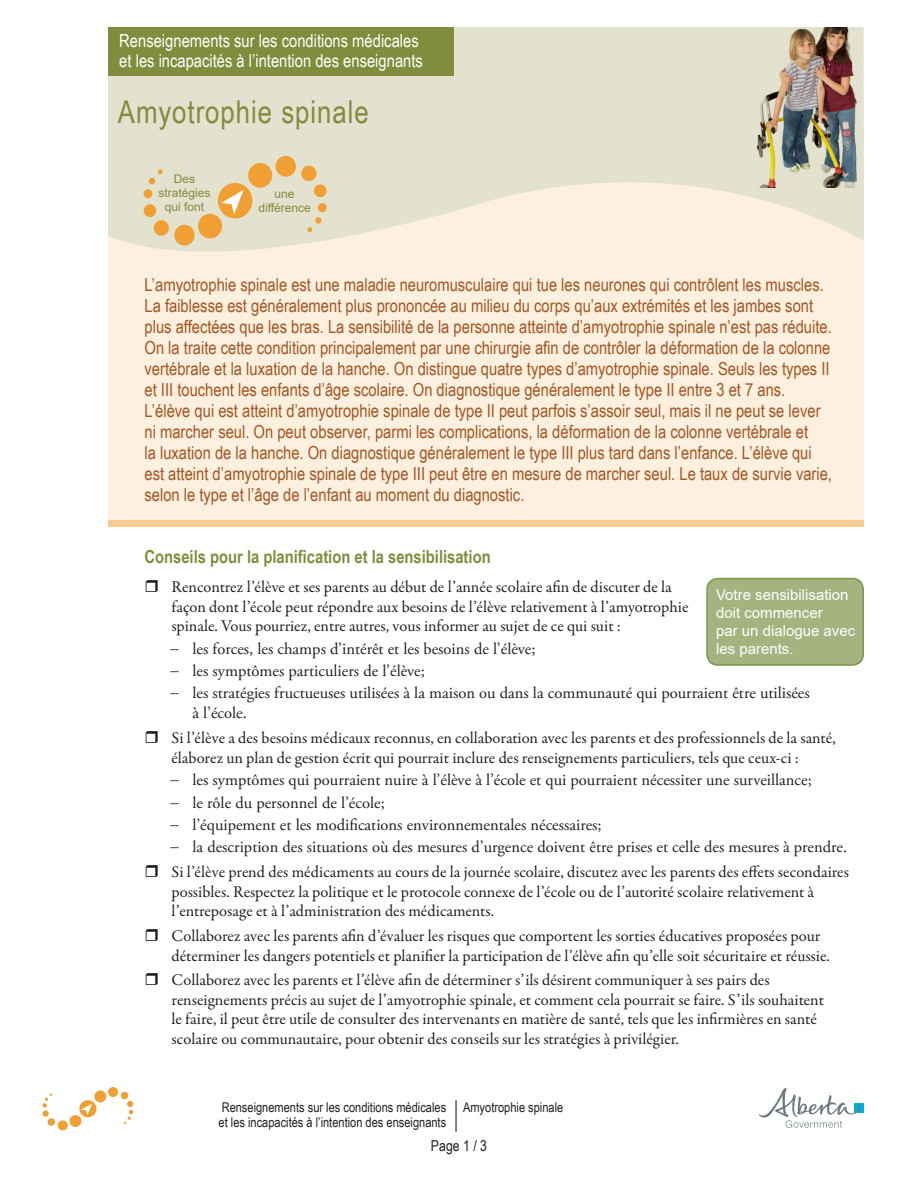
<style>
.page{position:relative;width:918px;height:1188px;background:#fff}
.page>*{position:absolute;margin:0;border:0;box-sizing:border-box;transform-origin:0 0}
.t1{font:31.5px "Arial Narrow";letter-spacing:.03em;color:#828c3d}
.TexteBrunRouge{font:18px/21px "Arial Narrow";color:#a35522}
.t2{font:18px/20.2px "Arial Narrow";color:#fff}
.TitreVertPetit{font:700 18px "Arial Narrow";color:#828c3d}
.t3{font:16.5px/19.5px "Garamond Premr Pro";color:#231f20}
.t4{font:16.5px/19.8px "Adobe Garamond Pro";color:#231f20}
.t5{font:15px/18px "Arial";color:#fff}
.t6{font:15px "Arial Narrow";color:#231f20}
.t7{font:13.5px/15px "Arial Narrow";color:#231f20}
.t8{font:12px/14.4px "Arial";color:#828c3d;text-align:center}
</style>
<div class="page">
<div style="left:854px;top:1103px;width:10px;height:10px;background:#00aedc"></div>
<svg style="left:759px;top:1088px;width:101px;height:40px"></svg>
<div style="left:79px;top:1100px;width:17px;height:17px;background:#f19e33;border-radius:50%"></div>
<div style="left:70px;top:1115px;width:11px;height:12px;background:#f19e33;border-radius:50%"></div>
<div style="left:58px;top:1120px;width:10px;height:10px;background:#f19e33;border-radius:50%"></div>
<div style="left:48px;top:1118px;width:7px;height:8px;background:#f19e33;border-radius:50%"></div>
<div style="left:43px;top:1110px;width:6px;height:7px;background:#f19e33;border-radius:50%"></div>
<svg style="left:42px;top:1094px;width:10px;height:14px"></svg>
<div style="left:94px;top:1090px;width:12px;height:12px;background:#f19e33;border-radius:50%"></div>
<div style="left:108px;top:1087px;width:10px;height:10px;background:#f19e33;border-radius:50%"></div>
<div style="left:121px;top:1092px;width:7px;height:7px;background:#f19e33;border-radius:50%"></div>
<svg style="left:124px;top:1101px;width:9px;height:23px"></svg>
<svg style="left:81px;top:1103px;width:11px;height:12px"></svg>
<div style="left:108px;top:130px;width:756px;height:394px;background:#fdf0df"></div>
<svg style="left:108px;top:27px;width:756px;height:225px;fill:#e2e2cf"></svg>
<img style="left:622px;top:27px;width:242px;height:161px">
<div style="left:108px;top:520px;width:756px;height:7px;background:#f8ca91"></div>
<div style="left:108px;top:27px;width:346px;height:49px;background:#828c3d"></div>
<div style="left:707px;top:579px;width:156px;height:86px;background:#a4b37f;border-radius:11px"></div>
<div style="left:706px;top:578px;width:158px;height:88px;border:2px solid #7e9749;border-radius:11px"></div>
<hr style="left:455px;top:1100px;width:2px;height:32px;background:#231f20">
<div style="left:218px;top:183px;width:34px;height:35px;background:#f19e33;border-radius:50%"></div>
<div style="left:198px;top:214px;width:24px;height:24px;background:#f19e33;border-radius:50%"></div>
<div style="left:174px;top:225px;width:21px;height:21px;background:#f19e33;border-radius:50%"></div>
<div style="left:154px;top:220px;width:15px;height:16px;background:#f19e33;border-radius:50%"></div>
<div style="left:144px;top:204px;width:12px;height:13px;background:#f19e33;border-radius:50%"></div>
<div style="left:144px;top:189px;width:8px;height:9px;background:#f19e33;border-radius:50%"></div>
<svg style="left:149px;top:169px;width:14px;height:15px"></svg>
<div style="left:248px;top:163px;width:24px;height:25px;background:#f19e33;border-radius:50%"></div>
<div style="left:276px;top:156px;width:20px;height:21px;background:#f19e33;border-radius:50%"></div>
<div style="left:301px;top:166px;width:15px;height:15px;background:#f19e33;border-radius:50%"></div>
<div style="left:314px;top:184px;width:13px;height:13px;background:#f19e33;border-radius:50%"></div>
<div style="left:318px;top:203px;width:9px;height:9px;background:#f19e33;border-radius:50%"></div>
<div style="left:315px;top:217px;width:6px;height:7px;background:#f19e33;border-radius:50%"></div>
<svg style="left:307px;top:227px;width:5px;height:5px"></svg>
<svg style="left:221px;top:190px;width:23px;height:24px"></svg>
<p class="t2" style="left:119px;top:30px;width:305px">Renseignements sur les conditions médicales et les incapacités à l’intention des enseignants</p>
<p class="t1" style="left:118px;top:89px;width:253px">Amyotrophie spinale</p>
<p class="t8" style="left:174px;top:171px;width:23px">Des</p>
<p class="t8" style="left:159px;top:186px;width:54px">stratégies qui font</p>
<p class="t8" style="left:258px;top:187px;width:54px">une différence</p>
<p class="TexteBrunRouge" style="left:145px;top:273px;width:689px">L’amyotrophie spinale est une maladie neuromusculaire qui tue les neurones qui contrôlent les muscles.<br>La faiblesse est généralement plus prononcée au milieu du corps qu’aux extrémités et les jambes sont plus affectées que les bras. La sensibilité de la personne atteinte d’amyotrophie spinale n’est pas réduite.<br>On la traite cette condition principalement par une chirurgie afin de contrôler la déformation de la colonne vertébrale et la luxation de la hanche. On distingue quatre types d’amyotrophie spinale. Seuls les types II et III touchent les enfants d’âge scolaire. On diagnostique généralement le type II entre 3 et 7 ans.<br>L’élève qui est atteint d’amyotrophie spinale de type II peut parfois s’assoir seul, mais il ne peut se lever ni marcher seul. On peut observer, parmi les complications, la déformation de la colonne vertébrale et<br>la luxation de la hanche. On diagnostique généralement le type III plus tard dans l’enfance. L’élève qui est atteint d’amyotrophie spinale de type III peut être en mesure de marcher seul. Le taux de survie varie, selon le type et l’âge de l’enfant au moment du diagnostic.</p>
<p class="TitreVertPetit" style="left:145px;top:543px;width:348px">Conseils pour la planification et la sensibilisation</p>
<p class="t3" style="left:172px;top:578px;width:519px">Rencontrez l’élève et ses parents au début de l’année scolaire afin de discuter de la façon dont l’école peut répondre aux besoins de l’élève relativement à l’amyotrophie spinale. Vous pourriez, entre autres, vous informer au sujet de ce qui suit :</p>
<p class="t4" style="left:170px;top:639px;width:367px">− les forces, les champs d’intérêt et les besoins de l’élève;</p>
<p class="t4" style="left:170px;top:661px;width:256px">− les symptômes particuliers de l’élève;</p>
<p class="t4" style="left:193px;top:684px;width:619px;text-indent:-22px">− les stratégies fructueuses utilisées à la maison ou dans la communauté qui pourraient être utilisées à l’école.</p>
<p class="t3" style="left:172px;top:729px;width:666px">Si l’élève a des besoins médicaux reconnus, en collaboration avec les parents et des professionnels de la santé, élaborez un plan de gestion écrit qui pourrait inclure des renseignements particuliers, tels que ceux-ci :</p>
<p class="t4" style="left:170px;top:771px;width:643px">− les symptômes qui pourraient nuire à l’élève à l’école et qui pourraient nécessiter une surveillance;</p>
<p class="t4" style="left:170px;top:793px;width:216px">− le rôle du personnel de l’école;</p>
<p class="t4" style="left:170px;top:815px;width:433px">− l’équipement et les modifications environnementales nécessaires;</p>
<p class="t4" style="left:170px;top:838px;width:679px">− la description des situations où des mesures d’urgence doivent être prises et celle des mesures à prendre.</p>
<p class="t3" style="left:172px;top:863px;width:679px">Si l’élève prend des médicaments au cours de la journée scolaire, discutez avec les parents des effets secondaires possibles. Respectez la politique et le protocole connexe de l’école ou de l’autorité scolaire relativement à l’entreposage et à l’administration des médicaments.</p>
<p class="t3" style="left:172px;top:927px;width:660px">Collaborez avec les parents afin d’évaluer les risques que comportent les sorties éducatives proposées pour déterminer les dangers potentiels et planifier la participation de l’élève afin qu’elle soit sécuritaire et réussie.</p>
<p class="t3" style="left:172px;top:971px;width:654px">Collaborez avec les parents et l’élève afin de déterminer s’ils désirent communiquer à ses pairs des renseignements précis au sujet de l’amyotrophie spinale, et comment cela pourrait se faire. S’ils souhaitent le faire, il peut être utile de consulter des intervenants en matière de santé, tels que les infirmières en santé scolaire ou communautaire, pour obtenir des conseils sur les stratégies à privilégier.</p>
<p class="t5" style="left:716px;top:585px;width:141px">Votre sensibilisation doit commencer<br>par un dialogue avec les parents.</p>
<p class="t7" style="left:219px;top:1099px;width:229px">Renseignements sur les conditions médicales et les incapacités à l’intention des enseignants</p>
<p class="t7" style="left:463px;top:1100px;width:102px">Amyotrophie spinale</p>
<p class="t6" style="left:431px;top:1135px;width:58px">Page 1 / 3</p>
</div>
